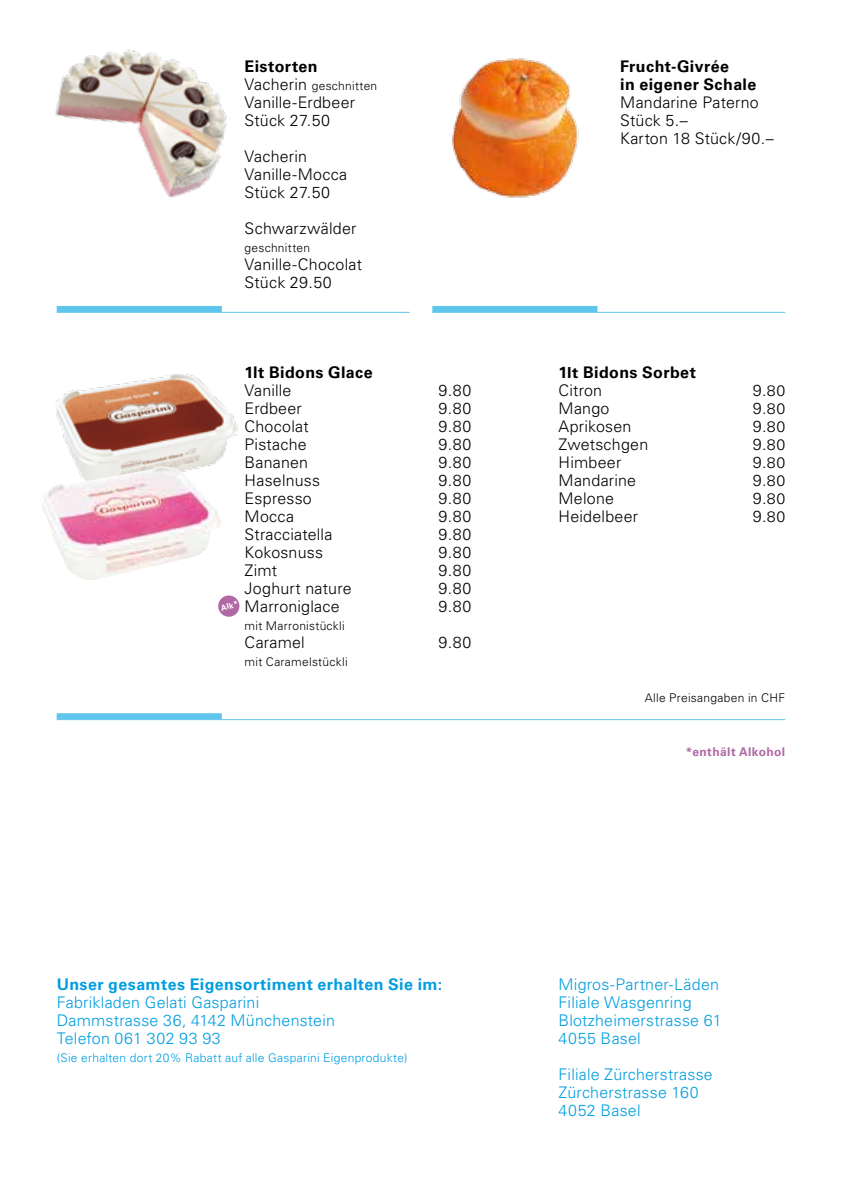
<style>
.page{position:relative;width:842px;height:1191px;background:#fff}
.page>*{position:absolute;margin:0;border:0;box-sizing:border-box;transform-origin:0 0}
.t1{font:300 16px/18px "Univers LT Std";letter-spacing:.015em;color:#000}
.t2{font:300 16px/18px "Univers LT Std";letter-spacing:.015em;color:#009ee0}
.t3{font:700 16px/18px "Univers LT Std";letter-spacing:.025em;color:#000}
.t4{font:700 16px "Univers LT Std";letter-spacing:.025em;color:#009ee0}
.t5{font:300 12px "Univers LT Std";letter-spacing:.025em;color:#000}
.t6{font:300 12px "Univers LT Std";letter-spacing:.025em;color:#009ee0}
.t7{font:700 12px "Univers LT Std";letter-spacing:.035em;color:#b069a4}
.t8{font:700 8px "Univers LT Std";color:#fff}
.s1{font-size:16px}
.s2{font-size:15.2px}
.s3{font-weight:300}
</style>
<div class="page">
<img style="left:56px;top:373px;width:181px;height:93px">
<img style="left:42px;top:466px;width:180px;height:114px">
<div style="left:57px;top:306px;width:165px;height:6px;background:#5ec5ed"></div>
<hr style="left:57px;top:312px;width:353px;height:1px;background:#5ec5ed">
<div style="left:57px;top:713px;width:165px;height:6px;background:#5ec5ed"></div>
<hr style="left:57px;top:719px;width:728px;height:1px;background:#5ec5ed">
<div style="left:432px;top:306px;width:165px;height:6px;background:#5ec5ed"></div>
<hr style="left:432px;top:312px;width:353px;height:1px;background:#5ec5ed">
<img style="left:452px;top:58px;width:127px;height:140px">
<svg style="left:218px;top:595px;width:22px;height:22px"></svg>
<img style="left:55px;top:49px;width:172px;height:149px">
<p class="t3" style="left:244px;top:57px;width:75px">Eistorten</p>
<p class="t5" style="left:244px;top:78px;width:134px"><span class="s1">Vacherin</span> geschnitten</p>
<p class="t1" style="left:244px;top:93px;width:112px">Vanille-Erdbeer<br>Stück 27.50</p>
<p class="t1" style="left:244px;top:147px;width:104px">Vacherin<br>Vanille-Mocca<br>Stück 27.50</p>
<p class="t1" style="left:244px;top:219px;width:113px">Schwarzwälder</p>
<p class="t5" style="left:244px;top:240px;width:67px">geschnitten</p>
<p class="t1" style="left:244px;top:255px;width:119px">Vanille-Chocolat<br>Stück 29.50</p>
<p class="t3" style="left:244px;top:363px;width:130px">1lt Bidons Glace</p>
<p class="t1" style="left:244px;top:381px;width:48px">Vanille</p>
<p class="t1" style="left:439px;top:381px;width:34px">9.80</p>
<p class="t1" style="left:244px;top:399px;width:59px">Erdbeer</p>
<p class="t1" style="left:439px;top:399px;width:34px">9.80</p>
<p class="t1" style="left:245px;top:417px;width:66px">Chocolat</p>
<p class="t1" style="left:439px;top:417px;width:34px">9.80</p>
<p class="t1" style="left:245px;top:435px;width:64px">Pistache</p>
<p class="t1" style="left:439px;top:435px;width:34px">9.80</p>
<p class="t1" style="left:245px;top:453px;width:65px">Bananen</p>
<p class="t1" style="left:439px;top:453px;width:34px">9.80</p>
<p class="t1" style="left:245px;top:471px;width:77px">Haselnuss</p>
<p class="t1" style="left:439px;top:471px;width:34px">9.80</p>
<p class="t1" style="left:245px;top:489px;width:69px">Espresso</p>
<p class="t1" style="left:439px;top:489px;width:34px">9.80</p>
<p class="t1" style="left:245px;top:507px;width:51px">Mocca</p>
<p class="t1" style="left:439px;top:507px;width:34px">9.80</p>
<p class="t1" style="left:245px;top:525px;width:89px">Stracciatella</p>
<p class="t1" style="left:439px;top:525px;width:34px">9.80</p>
<p class="t1" style="left:245px;top:543px;width:80px">Kokosnuss</p>
<p class="t1" style="left:439px;top:543px;width:34px">9.80</p>
<p class="t1" style="left:245px;top:561px;width:34px">Zimt</p>
<p class="t1" style="left:439px;top:561px;width:34px">9.80</p>
<p class="t1" style="left:245px;top:579px;width:108px">Joghurt nature</p>
<p class="t1" style="left:439px;top:579px;width:34px">9.80</p>
<p class="t1" style="left:245px;top:597px;width:97px">Marroniglace</p>
<p class="t1" style="left:439px;top:597px;width:34px">9.80</p>
<p class="t5" style="left:244px;top:618px;width:102px">mit Marronistückli</p>
<p class="t1" style="left:244px;top:633px;width:62px">Caramel</p>
<p class="t1" style="left:439px;top:633px;width:34px">9.80</p>
<p class="t5" style="left:244px;top:654px;width:105px">mit Caramelstückli</p>
<p class="t8" style="left:220px;top:603px;width:19px;rotate:-15deg">Alk*</p>
<p class="t3" style="left:620px;top:57px;width:138px">Frucht-Givrée<br>in eigener Schale</p>
<p class="t1" style="left:620px;top:93px;width:155px">Mandarine Paterno<br>Stück 5.–<br>Karton 18 Stück/90.–</p>
<p class="t3" style="left:558px;top:363px;width:139px">1<span class="s2">lt</span> Bidons Sorbet<br><span class="s3">Citron</span></p>
<p class="t1" style="left:753px;top:381px;width:34px">9.<span class="s2">80</span></p>
<p class="t1" style="left:558px;top:399px;width:53px">Mango</p>
<p class="t1" style="left:753px;top:399px;width:34px">9.<span class="s2">80</span></p>
<p class="t1" style="left:558px;top:417px;width:74px">Aprikosen</p>
<p class="t1" style="left:753px;top:417px;width:34px">9.<span class="s2">80</span></p>
<p class="t1" style="left:558px;top:435px;width:91px">Zwetschgen</p>
<p class="t1" style="left:753px;top:435px;width:34px">9.<span class="s2">80</span></p>
<p class="t1" style="left:558px;top:453px;width:64px">Himbeer</p>
<p class="t1" style="left:753px;top:453px;width:34px">9.<span class="s2">80</span></p>
<p class="t1" style="left:558px;top:471px;width:79px">Mandarine</p>
<p class="t1" style="left:753px;top:471px;width:34px">9.<span class="s2">80</span></p>
<p class="t1" style="left:558px;top:489px;width:57px">Melone</p>
<p class="t1" style="left:753px;top:489px;width:34px">9.<span class="s2">80</span></p>
<p class="t1" style="left:558px;top:507px;width:81px">Heidelbeer</p>
<p class="t1" style="left:753px;top:507px;width:34px">9.<span class="s2">80</span></p>
<p class="t5" style="left:645px;top:690px;width:142px">Alle Preisangaben in CHF</p>
<p class="t7" style="left:686px;top:745px;width:101px">*enthält Alkohol</p>
<p class="t4" style="left:57px;top:975px;width:387px">Unser gesamtes Eigensortiment erhalten Sie im:</p>
<p class="t2" style="left:57px;top:993px;width:280px">Fabrikladen Gelati Gasparini<br>Dammstrasse 36, 4142 Münchenstein<br>Telefon 061 302 93 93</p>
<p class="t6" style="left:57px;top:1050px;width:352px">(Sie erhalten dort 20% Rabatt auf alle Gasparini Eigenprodukte)</p>
<p class="t2" style="left:558px;top:975px;width:165px">Migros-Partner-Läden<br>Filiale Wasgenring<br>Blotzheimerstrasse 61<br>4055 Basel</p>
<p class="t2" style="left:558px;top:1065px;width:156px">Filiale Zürcherstrasse<br>Zürcherstrasse 160<br>4052 Basel</p>
</div>
